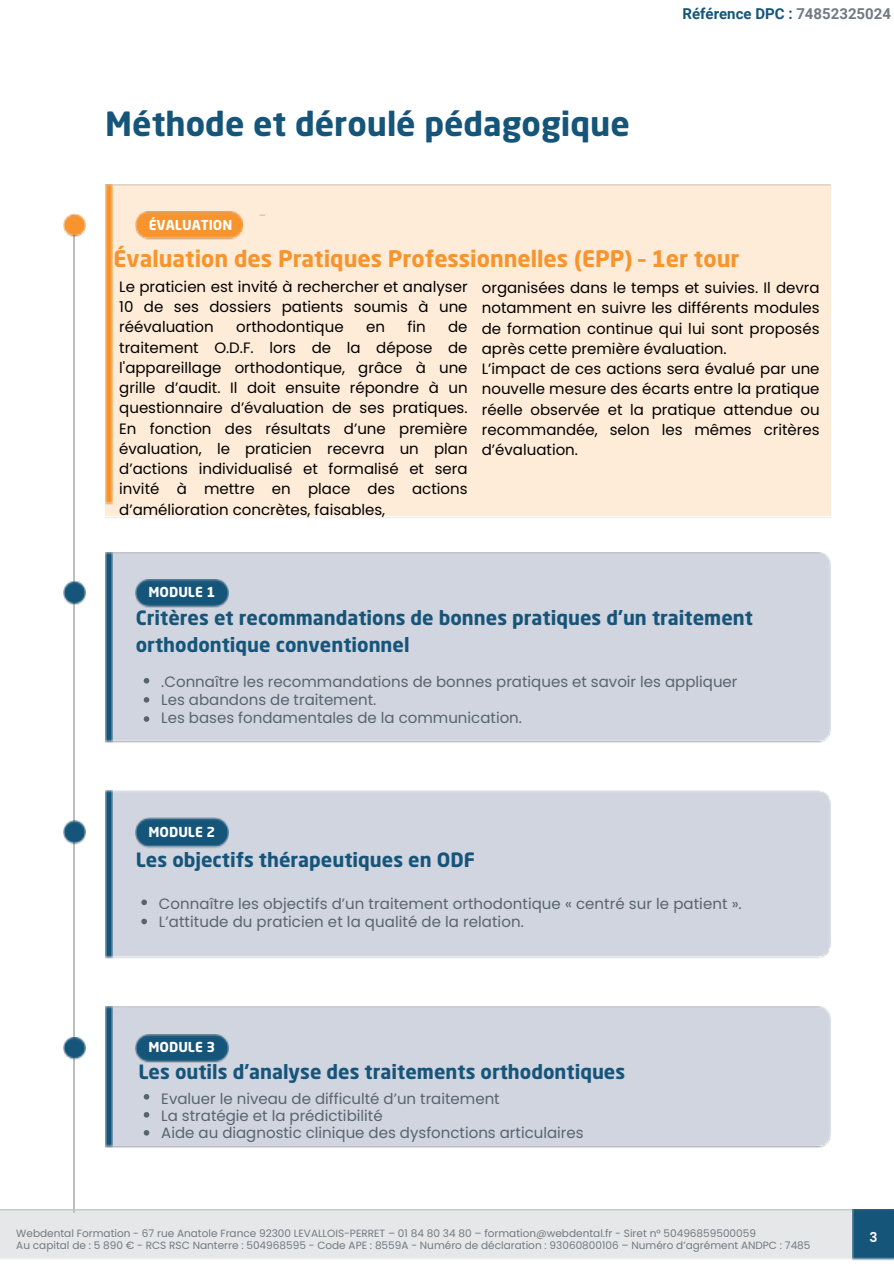
<style>
.page{position:relative;width:894px;height:1264px;background:#fff}
.page>*{position:absolute;margin:0;border:0;box-sizing:border-box;transform-origin:0 0}
.t1{font:700 33px "Neo Sans Std";color:#16557a}
.t2{font:700 22.5px "Neo Sans Std";color:#f8942d}
.t3{font:700 19.5px/27px "Neo Sans Std";color:#16557a}
.t4{font:15px/20.2px "Poppins";color:#000;text-align:justify}
.t5{font:15px/18px "Poppins";color:#57646e}
.t6{font:700 15px "Roboto";color:#16557a}
.t7{font:700 13.5px "Neo Sans Std";color:#fff}
.t8{font:600 13.5px "Poppins";color:#fff}
.t9{font:10.5px/12.3px "Poppins";color:#717a83}
.s1{color:#717a83}
</style>
<div class="page">
<img style="left:852px;top:1209px;width:40px;height:51px">
<div style="left:105px;top:184px;width:724px;height:334px;background:#ffecd8"></div>
<img style="left:105px;top:184px;width:8px;height:320px">
<svg style="left:255px;top:215px;width:15px;height:1px"></svg>
<img style="left:135px;top:212px;width:107px;height:28px">
<img style="left:63px;top:213px;width:23px;height:24px">
<img style="left:63px;top:580px;width:23px;height:24px">
<div style="left:113px;top:552px;width:716px;height:190px;background:#d1d5e0"></div>
<img style="left:105px;top:552px;width:8px;height:190px">
<img style="left:135px;top:579px;width:93px;height:28px">
<img style="left:63px;top:820px;width:23px;height:24px">
<div style="left:113px;top:791px;width:716px;height:167px;background:#d1d5e0"></div>
<img style="left:105px;top:791px;width:8px;height:167px">
<img style="left:135px;top:818px;width:93px;height:30px">
<img style="left:63px;top:1036px;width:23px;height:24px">
<div style="left:113px;top:1007px;width:716px;height:140px;background:#d1d5e0"></div>
<img style="left:105px;top:1007px;width:8px;height:140px">
<img style="left:135px;top:1034px;width:93px;height:28px">
<svg style="left:141px;top:899px;width:6px;height:6px"></svg>
<svg style="left:141px;top:918px;width:6px;height:6px"></svg>
<svg style="left:144px;top:678px;width:5px;height:5px"></svg>
<svg style="left:144px;top:697px;width:5px;height:5px"></svg>
<svg style="left:144px;top:716px;width:5px;height:5px"></svg>
<svg style="left:144px;top:1093px;width:5px;height:6px"></svg>
<svg style="left:144px;top:1111px;width:5px;height:6px"></svg>
<svg style="left:144px;top:1129px;width:5px;height:6px"></svg>
<div style="left:248px;top:216px;width:47px;height:22px;background:#ffecd8"></div>
<p class="t1" style="left:105px;top:110px;width:526px">Méthode et déroulé pédagogique</p>
<h3 class="t7" style="left:149px;top:219px;width:85px">ÉVALUATION</h3>
<h4 class="t6" style="left:682px;top:5px;width:210px">Référence DPC : <span class="s1">74852325024</span></h4>
<p class="t2" style="left:113px;top:250px;width:627px">Évaluation des Pratiques Professionnelles (EPP) – 1er tour</p>
<p class="t4" style="left:119px;top:276px;width:350px">Le praticien est invité à rechercher et analyser 10 de ses dossiers patients soumis à une réévaluation</p>
<p class="t4" style="left:236px;top:317px;width:109px">orthodontique</p>
<p class="t4" style="left:366px;top:317px;width:20px">en</p>
<p class="t4" style="left:407px;top:317px;width:20px">fin</p>
<p class="t4" style="left:119px;top:317px;width:350px;text-indent:329px">de traitement O.D.F. lors de la dépose de l'appareillage orthodontique, grâce à une grille d’audit. Il doit ensuite répondre à un questionnaire d’évaluation de ses pratiques.<br>En fonction des résultats d’une première évaluation, le praticien recevra un plan d’actions individualisé et formalisé et sera invité à mettre en place des actions d’amélioration concrètes, faisables,</p>
<p class="t4" style="left:481px;top:278px;width:339px;text-align:left">organisées dans le temps et suivies. Il devra notamment en suivre les différents modules de formation continue qui lui sont proposés après cette première évaluation.<br>L’impact de ces actions sera évalué par une nouvelle mesure des écarts entre la pratique réelle observée et la pratique attendue ou recommandée, selon les mêmes critères d’évaluation.</p>
<p class="t7" style="left:148px;top:587px;width:68px">MODULE 1</p>
<p class="t3" style="left:136px;top:606px;width:618px">Critères et recommandations de bonnes pratiques d’un traitement orthodontique conventionnel</p>
<h6 class="t5" style="left:161px;top:673px;width:577px">.Connaître les recommandations de bonnes pratiques et savoir les appliquer<br>Les abandons de traitement.<br>Les bases fondamentales de la communication.</h6>
<p class="t7" style="left:148px;top:826px;width:68px">MODULE 2</p>
<h6 class="t3" style="left:136px;top:848px;width:340px">Les objectifs thérapeutiques en ODF</h6>
<p class="t5" style="left:159px;top:894px;width:584px">Connaître les objectifs d’un traitement orthodontique « centré sur le patient ».<br>L’attitude du praticien et la qualité de la relation.</p>
<h4 class="t7" style="left:148px;top:1041px;width:68px">MODULE 3</h4>
<p class="t3" style="left:138px;top:1059px;width:488px">Les outils d’analyse des traitements orthodontiques</p>
<h3 class="t5" style="left:161px;top:1090px;width:423px;line-height:16.8px">Evaluer le niveau de difficulté d’un traitement<br>La stratégie et la prédictibilité<br>Aide au diagnostic clinique des dysfonctions articulaires</h3>
<p class="t9" style="left:16px;top:1227px;width:795px">Webdental Formation - 67 rue Anatole France 92300 LEVALLOIS-PERRET – 01 84 80 34 80 – formation@webdental.fr - Siret n° 50496859500059<br>Au capital de : 5 890 € - RCS RSC Nanterre : 504968595 - Code APE : 8559A - Numéro de déclaration : 93060800106 – Numéro d’agrément ANDPC : 7485</p>
<p class="t8" style="left:869px;top:1227px;width:10px">3</p>
</div>
